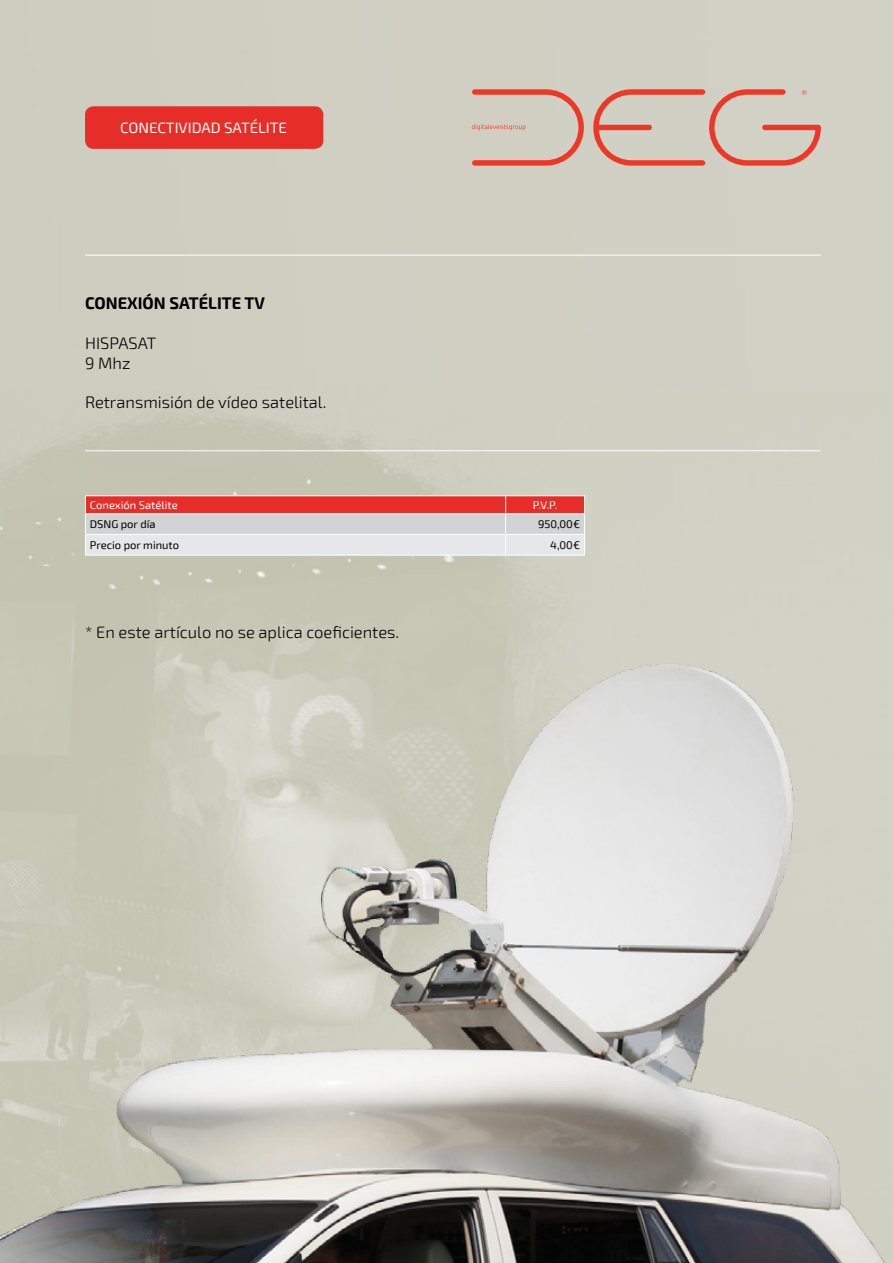
<style>
.page{position:relative;width:893px;height:1263px;background:#fff}
.page>*{position:absolute;margin:0;border:0;box-sizing:border-box;transform-origin:0 0}
.t1{font:300 16.5px/19.8px "Exo 2";color:#000}
.t2{font:700 16.5px "Exo 2";color:#000}
.t3{font:15px "Exo 2";color:#fff}
.t4{font:11.1px "Exo 2";color:#000}
.t5{font:11.1px "Exo 2";color:#fff}
</style>
<div class="page">
<img style="left:0;top:0;width:893px;height:658px">
<div style="left:85px;top:106px;width:238px;height:43px;background:#e72d28;border-radius:9px"></div>
<hr style="left:85px;top:495px;width:421px;height:1px;background:#fff">
<hr style="left:506px;top:495px;width:79px;height:1px;background:#fff">
<svg style="left:85px;top:496px;width:500px;height:59px;background:#e0acac"></svg>
<hr style="left:85px;top:555px;width:421px;height:1px;background:#fff">
<hr style="left:506px;top:555px;width:79px;height:1px;background:#fff">
<hr style="left:85px;top:255px;width:736px;height:1px;background:#fff">
<hr style="left:85px;top:450px;width:736px;height:1px;background:#fff">
<img style="left:0;top:658px;width:893px;height:605px">
<svg style="left:472px;top:89px;width:349px;height:77px;background:#d5b4a8"></svg>
<p class="t3" style="left:120px;top:118px;width:168px">CONECTIVIDAD SATÉLITE</p>
<p class="t2" style="left:85px;top:293px;width:181px">CONEXIÓN SATÉLITE TV</p>
<p class="t1" style="left:85px;top:332px;width:73px">HISPASAT<br>9 Mhz</p>
<p class="t1" style="left:85px;top:392px;width:243px">Retransmisión de vídeo satelital.</p>
<p class="t5" style="left:90px;top:497px;width:89px">Conexión Satélite</p>
<p class="t5" style="left:533px;top:497px;width:26px">P.V.P.</p>
<p class="t4" style="left:90px;top:517px;width:67px">DSNG por día</p>
<p class="t4" style="left:538px;top:517px;width:44px">950,00€</p>
<p class="t4" style="left:90px;top:538px;width:91px">Precio por minuto</p>
<p class="t4" style="left:550px;top:538px;width:31px">4,00€</p>
<p class="t1" style="left:85px;top:621px;width:316px">* En este artículo no se aplica coeficientes.</p>
</div>
